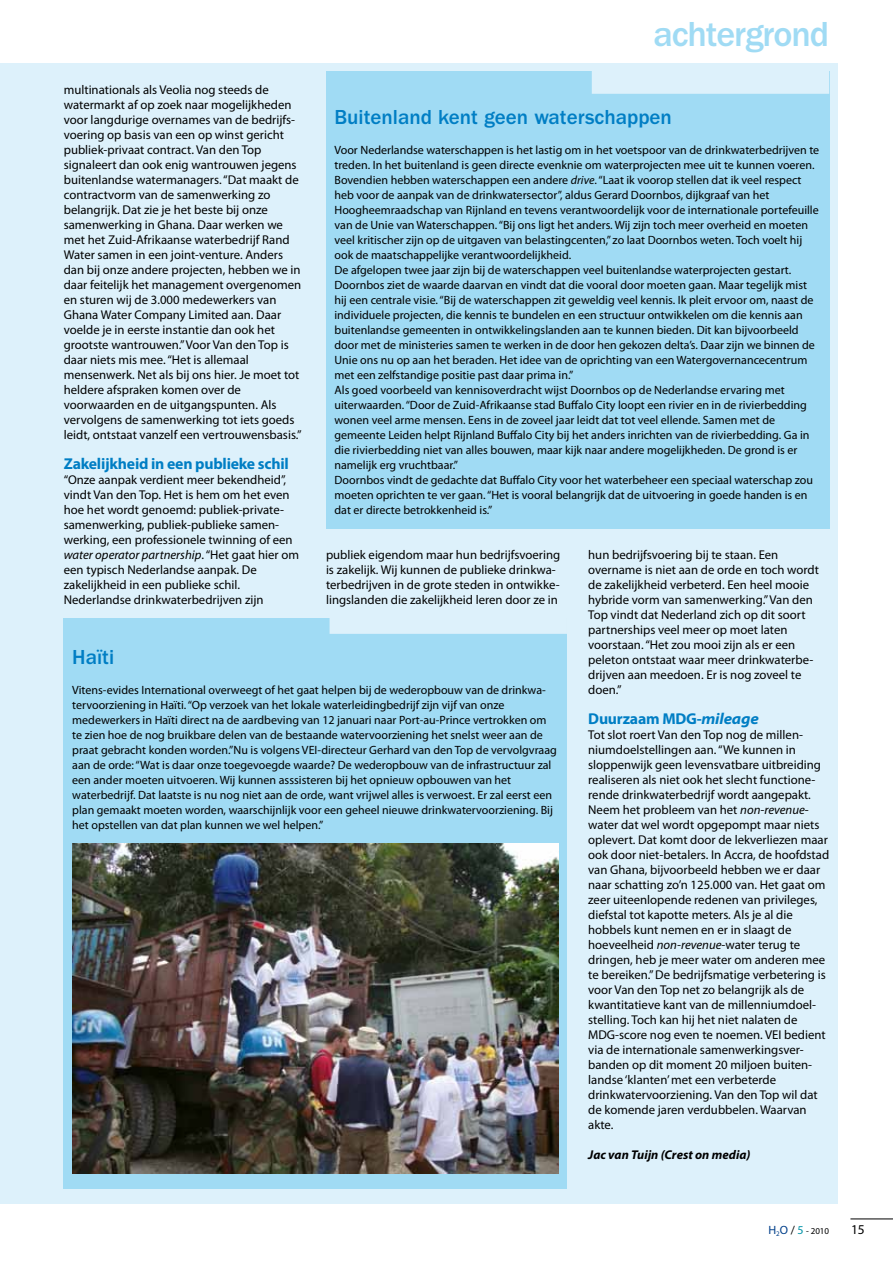
<style>
.page{position:relative;width:893px;height:1263px;background:#fff}
.page>*{position:absolute;margin:0;border:0;box-sizing:border-box;transform-origin:0 0}
.t1{font:500 36px "ITC Franklin Gothic Std";letter-spacing:-.03em;color:#a0dbf4}
.t2{font:500 21px "ITC Franklin Gothic Std";color:#007ec4}
.t3{font:700 15.75px "Myriad Pro";letter-spacing:-.015em;color:#007ec4}
.t4{font:13.5px "Myriad Pro";color:#000}
.t5{font:12.75px/15px "Myriad Pro";color:#000}
.t6{font:italic 700 12.75px "Myriad Pro";color:#000}
.t7{font:12px/15px "Myriad Pro";color:#000}
.t8{font:9px "Myriad Pro";color:#000}
.s1{font-style:italic}
.s2{font-style:italic;font-stretch:semi-expanded}
.s3{font-size:12px;color:#003f8a}
.s4{font-size:12px}
.s5{font-size:12px;color:#0094a8}
</style>
<div class="page">
<hr style="left:850px;top:1219px;width:43px;height:1px;background:#000">
<div style="left:0;top:64px;width:838px;height:1140px;background:#ddf1fb"></div>
<div style="left:326px;top:71px;width:503px;height:458px;background:#a0dbf4"></div>
<div style="left:592px;top:70px;width:237px;height:24px;background:#ddf1fb"></div>
<div style="left:64px;top:619px;width:503px;height:570px;background:#a0dbf4"></div>
<div style="left:330px;top:610px;width:237px;height:24px;background:#ddf1fb"></div>
<img style="left:72px;top:844px;width:487px;height:330px">
<h1 class="t1" style="left:653px;top:14px;width:177px">achtergrond</h1>
<p class="t5" style="left:64px;top:82px;width:239px">multinationals als Veolia nog steeds de watermarkt af op zoek naar mogelijkheden voor langdurige overnames van de bedrijfs&shy;voering op basis van een op winst gericht publiek-privaat contract. Van den Top signaleert dan ook enig wantrouwen jegens buitenlandse watermanagers. “Dat maakt de contractvorm van de samenwerking zo belangrijk. Dat zie je het beste bij onze samenwerking in Ghana. Daar werken we met het Zuid-Afrikaanse waterbedrijf Rand Water samen in een joint-venture. Anders dan bij onze andere projecten, hebben we in daar feitelijk het management overgenomen en sturen wij de 3.000 medewerkers van Ghana Water Company Limited aan. Daar voelde je in eerste instantie dan ook het grootste wantrouwen.” Voor Van den Top is daar niets mis mee. “Het is allemaal mensenwerk. Net als bij ons hier. Je moet tot heldere afspraken komen over de voorwaarden en de uitgangspunten. Als vervolgens de samenwerking tot iets goeds leidt, ontstaat vanzelf een vertrouwensbasis.”</p>
<h3 class="t3" style="left:64px;top:455px;width:227px">Zakelijkheid in een publieke schil</h3>
<p class="t5" style="left:64px;top:472px;width:237px">“Onze aanpak verdient meer bekendheid”, vindt Van den Top. Het is hem om het even hoe het wordt genoemd: publiek-private&shy;samenwerking, publiek-publieke samen&shy;werking, een professionele twinning of een <span class="s1">water operator partnership</span>. “Het gaat hier om een typisch Nederlandse aanpak. De zakelijkheid in een publieke schil.<br>Nederlandse drinkwaterbedrijven zijn</p>
<h2 class="t2" style="left:334px;top:105px;width:339px">Buitenland kent geen waterschappen</h2>
<p class="t7" style="left:334px;top:142px;width:486px">Voor Nederlandse waterschappen is het lastig om in het voetspoor van de drinkwaterbedrijven te treden. I n het buitenland is geen directe evenknie om waterprojecten mee uit te kunnen voeren.<br>Bovendien hebben waterschappen een andere <span class="s1">drive</span>. “Laat ik voorop stellen dat ik veel respect heb voor de aanpak van de drinkwatersector”, aldus Gerard Doornbos, dijkgraaf van het Hoogheemraadschap van Rijnland en tevens verantwoordelijk voor de internationale portefeuille van de Unie van Waterschappen. “Bij ons ligt het anders. Wij zijn toch meer overheid en moeten veel kritischer zijn op de uitgaven van belastingcenten,” zo laat Doornbos weten. Toch voelt hij ook de maatschappelijke verantwoordelijkheid.<br>De afgelopen twee jaar zijn bij de waterschappen veel buitenlandse waterprojecten gestart.<br>Doornbos ziet de waarde daarvan en vindt dat die vooral door moeten gaan. Maar tegelijk mist hij een centrale visie. “Bij de waterschappen zit geweldig veel kennis. I k pleit ervoor om, naast de individuele projecten, die kennis te bundelen en een structuur ontwikkelen om die kennis aan buitenlandse gemeenten in ontwikkelingslanden aan te kunnen bieden. Dit kan bijvoorbeeld door met de ministeries samen te werken in de door hen gekozen delta’s. Daar zijn we binnen de Unie ons nu op aan het beraden. Het idee van de oprichting van een Watergovernancecentrum met een zelfstandige positie past daar prima in.”<br>Als goed voorbeeld van kennisoverdracht wijst Doornbos op de Nederlandse ervaring met uiterwaarden. “Door de Zuid-Afrikaanse stad Buffalo City loopt een rivier en in de rivierbedding wonen veel arme mensen. Eens in de zoveel jaar leidt dat tot veel ellende. Samen met de gemeente Leiden helpt Rijnland Buffalo City bij het anders inrichten van de rivierbedding. Ga in die rivierbedding niet van alles bouwen, maar kijk naar andere mogelijkheden. De grond is er namelijk erg vruchtbaar.”<br>Doornbos vindt de gedachte dat Buffalo City voor het waterbeheer een speciaal waterschap zou moeten oprichten te ver gaan. “Het is vooral belangrijk dat de uitvoering in goede handen is en dat er directe betrokkenheid is.”</p>
<p class="t5" style="left:326px;top:547px;width:236px">publiek eigendom maar hun bedrijfsvoering is zakelijk. Wij kunnen de publieke drinkwa&shy;terbedrijven in de grote steden in ontwikke&shy;lingslanden die zakelijkheid leren door ze in</p>
<p class="t5" style="left:588px;top:547px;width:232px">hun bedrijfsvoering bij te staan. Een overname is niet aan de orde en toch wordt de zakelijkheid verbeterd. Een heel mooie hybride vorm van samenwerking.” Van den Top vindt dat Nederland zich op dit soort partnerships veel meer op moet laten voorstaan. “Het zou mooi zijn als er een peleton ontstaat waar meer drinkwaterbe&shy;drijven aan meedoen. Er is nog zoveel te doen.”</p>
<h3 class="t3" style="left:588px;top:710px;width:172px">Duurzaam MDG-<span class="s2">mileage</span></h3>
<p class="t5" style="left:588px;top:727px;width:242px">Tot slot roert Van den Top nog de millen&shy;niumdoelstellingen aan. “We kunnen in sloppenwijk geen levensvatbare uitbreiding realiseren als niet ook het slecht functione&shy;rende drinkwaterbedrijf wordt aangepakt.<br>Neem het probleem van het <span class="s1">non-revenue&shy;</span>water dat wel wordt opgepompt maar niets oplevert. Dat komt door de lekverliezen maar ook door niet-betalers. I n Accra, de hoofdstad van Ghana, bijvoorbeeld hebben we er daar naar schatting zo’n 125.000 van. Het gaat om zeer uiteenlopende redenen van privileges, diefstal tot kapotte meters. Als je al die hobbels kunt nemen en er in slaagt de hoeveelheid <span class="s1">non-revenue</span>-water terug te dringen, heb je meer water om anderen mee te bereiken.” De bedrijfsmatige verbetering is voor Van den Top net zo belangrijk als de kwantitatieve kant van de millenniumdoel&shy;stelling. Toch kan hij het niet nalaten de MDG-score nog even te noemen. VEI bedient via de internationale samenwerkingsver&shy;banden op dit moment 20 miljoen buiten&shy;landse ‘klanten’ met een verbeterde drinkwatervoorziening. Van den Top wil dat de komende jaren verdubbelen. Waarvan akte.</p>
<p class="t6" style="left:588px;top:1147px;width:164px">Jac van Tuijn (Crest on media)</p>
<h2 class="t2" style="left:72px;top:645px;width:43px">Haïti</h2>
<p class="t7" style="left:72px;top:682px;width:486px">Vitens-evides I nternational overweegt of het gaat helpen bij de wederopbouw van de drinkwa&shy;tervoorziening in Haïti. “Op verzoek van het lokale waterleidingbedrijf zijn vijf van onze medewerkers in Haïti direct na de aardbeving van 12 januari naar Port-au-Prince vertrokken om te zien hoe de nog bruikbare delen van de bestaande watervoorziening het snelst weer aan de praat gebracht konden worden.”Nu is volgens VEI-directeur Gerhard van den Top de vervolgvraag aan de orde: “Wat is daar onze toegevoegde waarde? De wederopbouw van de infrastructuur zal een ander moeten uitvoeren. Wij kunnen asssisteren bij het opnieuw opbouwen van het waterbedrijf. Dat laatste is nu nog niet aan de orde, want vrijwel alles is verwoest. Er zal eerst een plan gemaakt moeten worden, waarschijnlijk voor een geheel nieuwe drinkwatervoorziening. Bij het opstellen van dat plan kunnen we wel helpen.”</p>
<p class="t8" style="left:768px;top:1226px;width:62px"><span class="s3">H</span><sub>2</sub><span class="s3">O</span> <span class="s4">/</span> <span class="s5">5</span> - 2010</p>
<p class="t4" style="left:851px;top:1222px;width:15px">15</p>
</div>
